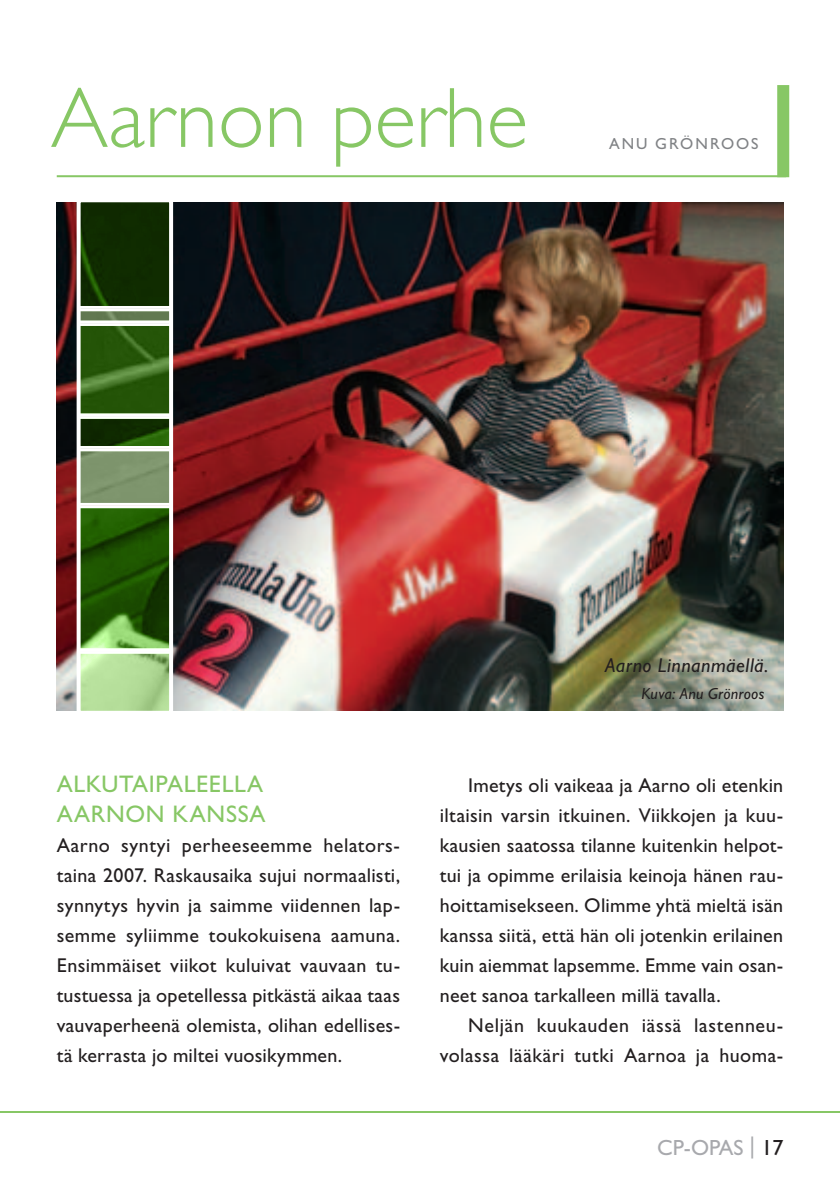
<style>
.page{position:relative;width:840px;height:1191px;background:#fff}
.page>*{position:absolute;margin:0;border:0;box-sizing:border-box;transform-origin:0 0}
.t1{font:300 86px "Gill Sans Std";color:#87c765}
.t2{font:24px/30px "Gill Sans Std";letter-spacing:.025em;color:#87c765}
.t3{font:22px "Gill Sans Std";color:#a8a9ad}
.t4{font:20px/30px "Gill Sans Std";letter-spacing:.015em;color:#231f20;text-align:justify}
.t5{font:italic 20px "Gill Sans Std";letter-spacing:.025em;color:#231f20}
.t6{font:italic 16px "Gill Sans Std";letter-spacing:.015em;color:#231f20}
.t7{font:16px "Gill Sans Std";letter-spacing:.125em;color:#808285}
.s1{color:#231f20}
</style>
<div class="page">
<hr style="left:57px;top:175px;width:728px;height:2px;background:#87c765">
<div style="left:776px;top:85px;width:12px;height:92px;background:#87c765"></div>
<img style="left:57px;top:202px;width:725px;height:509px">
<svg style="left:75px;top:202px;width:100px;height:509px"></svg>
<hr style="left:0;top:1111px;width:839px;height:1px;background:#87c765">
<h1 class="t1" style="left:51px;top:70px;width:478px">Aarnon perhe</h1>
<p class="t7" style="left:608px;top:134px;width:126px">Anu Grönroos</p>
<p class="t5" style="left:604px;top:654px;width:165px">Aarno Linnanmäellä.</p>
<p class="t6" style="left:641px;top:684px;width:124px">Kuva: Anu Grönroos</p>
<p class="t2" style="left:57px;top:769px;width:210px">ALKUTAI PALEELLA<br>AARN ON KANSSA</p>
<p class="t4" style="left:57px;top:830px;width:344px">Aarno syntyi perheeseemme helators&shy;taina 2007. Raskausaika sujui normaalisti, synnytys hyvin ja saimme viidennen lap&shy;semme syliimme toukokuisena aamuna.<br>Ensimmäiset viikot kuluivat vauvaan tu&shy;tustuessa ja opetellessa pitkästä aikaa taas vauvaperheenä olemista, olihan edellises&shy;tä kerrasta jo miltei vuosikymmen.</p>
<p class="t4" style="left:439px;top:770px;width:345px;text-indent:28px">I metys oli vaikeaa ja Aarno oli etenkin iltaisin varsin itkuinen. Viikkojen ja kuu&shy;kausien saatossa tilanne kuitenkin helpot&shy;tui ja opimme erilaisia keinoja hänen rau&shy;hoittamisekseen. Olimme yhtä mieltä isän kanssa siitä, että hän oli jotenkin erilainen kuin aiemmat lapsemme. Emme vain osan&shy;neet sanoa tarkalleen millä tavalla.</p>
<p class="t4" style="left:439px;top:1010px;width:344px;text-align:right">Neljän kuukauden iässä lastenneu&shy;volassa lääkäri tutki Aarnoa ja huoma-</p>
<p class="t3" style="left:656px;top:1135px;width:128px">CP-OPAS | <span class="s1">17</span></p>
</div>
